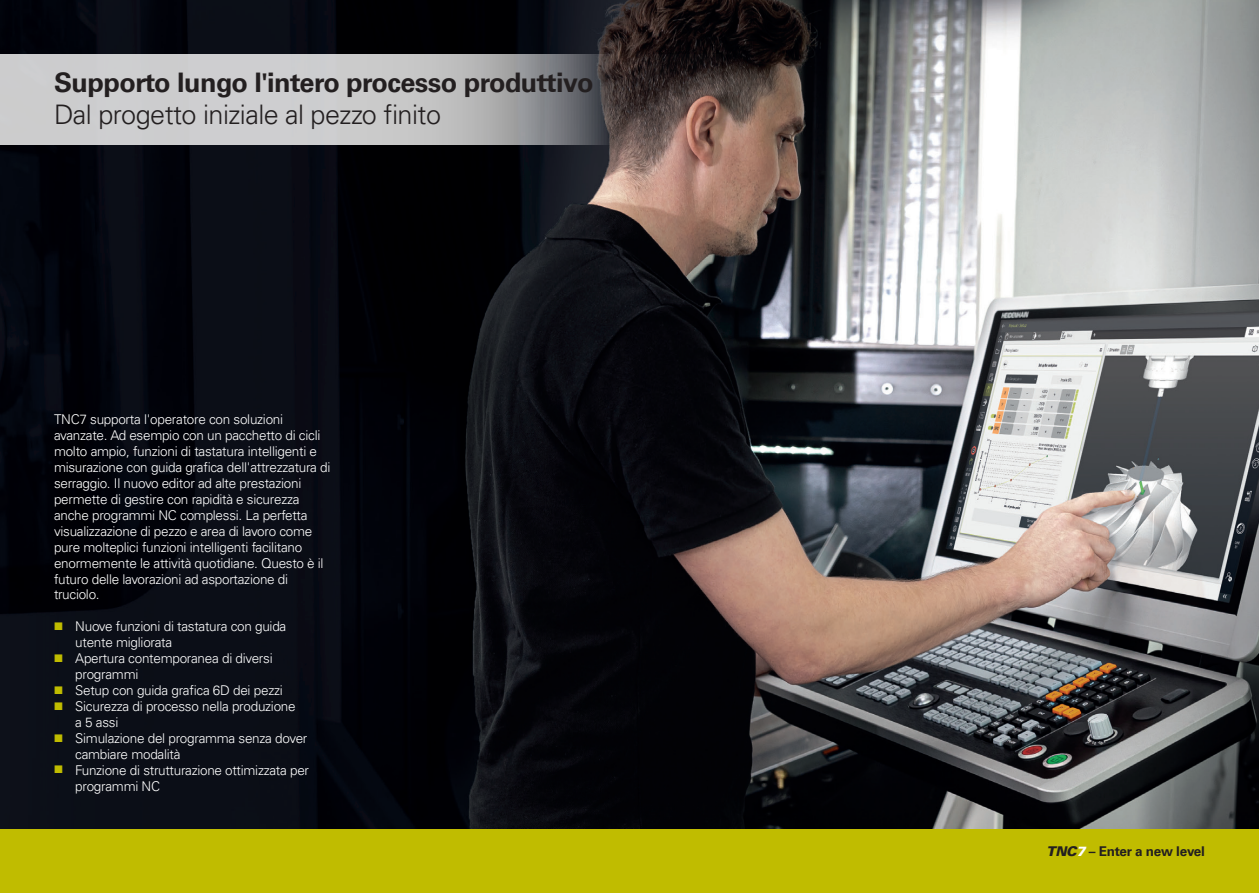
<style>
.page{position:relative;width:1259px;height:893px;background:#fff}
.page>*{position:absolute;margin:0;border:0;box-sizing:border-box;transform-origin:0 0}
.t1{font:700 27px "Univers LT Pro 65";letter-spacing:-.02em;color:#231f20}
.t2{font:300 27px "Univers LT Pro 45";letter-spacing:-.02em;color:#231f20}
.t3{font:300 13.5px/15.9px "Univers LT Pro 45";letter-spacing:-.02em;color:#fff}
.t4{font:700 13.5px "Univers LT Pro 65";letter-spacing:-.02em;color:#231f20}
.s1{font-family:"Univers LT Pro 75";font-weight:900;font-style:italic}
.s2{font-family:"Univers LT Pro 75";font-weight:900;font-style:italic;color:#fff}
</style>
<div class="page">
<img style="left:0;top:0;width:1259px;height:829px">
<div style="left:0;top:829px;width:642px;height:64px;background:#c0bc00"></div>
<div style="left:617px;top:829px;width:642px;height:64px;background:#c0bc00"></div>
<svg style="left:0;top:54px;width:719px;height:90px;background:#aaa7a8"></svg>
<svg style="left:55px;top:622px;width:7px;height:8px"></svg>
<svg style="left:55px;top:654px;width:7px;height:8px"></svg>
<svg style="left:55px;top:686px;width:7px;height:8px"></svg>
<svg style="left:55px;top:702px;width:7px;height:8px"></svg>
<svg style="left:55px;top:734px;width:7px;height:7px"></svg>
<svg style="left:55px;top:766px;width:7px;height:7px"></svg>
<h1 class="t1" style="left:54px;top:63px;width:541px">Supporto lungo l'intero processo produttivo</h1>
<h1 class="t2" style="left:54px;top:96px;width:388px">Dal progetto iniziale al pezzo finito</h1>
<p class="t3" style="left:54px;top:411px;width:278px">TNC7 supporta l'operatore con soluzioni avanzate. Ad esempio con un pacchetto di cicli molto ampio, funzioni di tastatura intelligenti e misurazione con guida grafica dell'attrezzatura di serraggio. Il nuovo editor ad alte prestazioni permette di gestire con rapidità e sicurezza anche programmi NC complessi. La perfetta visualizzazione di pezzo e area di lavoro come pure molteplici funzioni intelligenti facilitano enormemente le attività quotidiane. Questo è il futuro delle lavorazioni ad asportazione di truciolo.</p>
<p class="t3" style="left:75px;top:618px;width:235px">Nuove funzioni di tastatura con guida utente migliorata<br>Apertura contemporanea di diversi programmi<br>Setup con guida grafica 6D dei pezzi<br>Sicurezza di processo nella produzione<br>a 5 assi<br>Simulazione del programma senza dover cambiare modalità<br>Funzione di strutturazione ottimizzata per programmi NC</p>
<p class="t4" style="left:1046px;top:842px;width:160px"><span class="s1">TNC</span><span class="s2">7</span> – Enter a new level</p>
</div>
